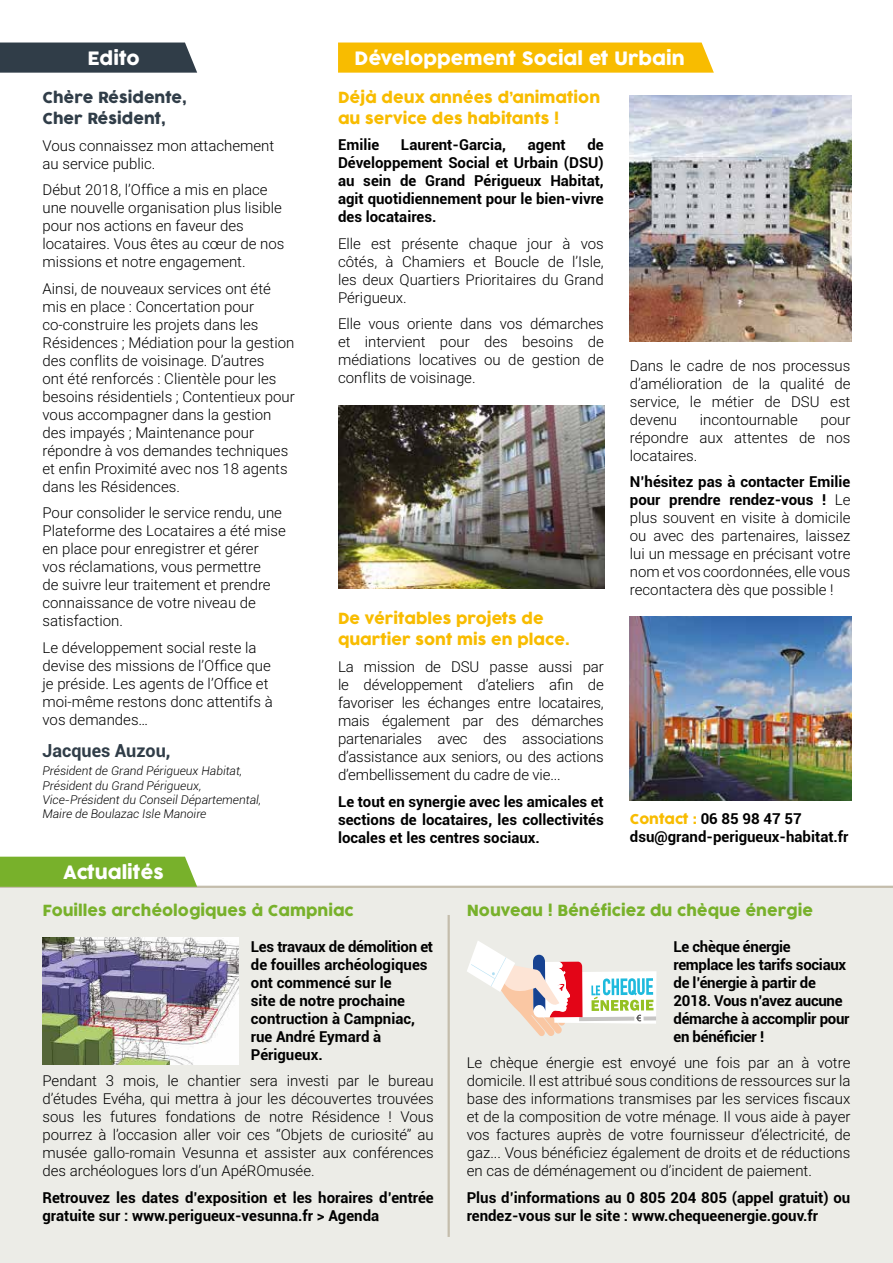
<style>
.page{position:relative;width:893px;height:1263px;background:#fff}
.page>*{position:absolute;margin:0;border:0;box-sizing:border-box;transform-origin:0 0}
.t1{font:18px "Cocogoose";color:#fff}
.t2{font:700 18px "Roboto";color:#303d48}
.t3{font:300 15px/18px "Roboto";color:#000;text-align:justify}
.t4{font:700 15px/18px "Roboto";color:#000}
.t5{font:700 15px/18px "Roboto";letter-spacing:-.02em;color:#000}
.t6{font:15px/21px "Cocogoose";color:#f8bc00}
.t7{font:15px "Cocogoose";color:#78b12b}
.t8{font:15px/21px "Cocogoose";color:#303d48}
.t9{font:italic 300 12px/14.4px "Roboto";color:#000}
.s1{font-weight:700}
.s2{font-family:"Cocogoose";font-weight:400;font-size:13.5px;color:#f8bc00}
</style>
<div class="page">
<div style="left:0;top:888px;width:893px;height:375px;background:#ecece7"></div>
<hr style="left:0;top:886px;width:893px;height:2px;background:#c4bdac">
<div style="left:0;top:43px;width:197px;height:30px;background:#303d48"></div>
<div style="left:338px;top:43px;width:376px;height:30px;background:#f8bc00"></div>
<div style="left:0;top:857px;width:197px;height:30px;background:#78b12b"></div>
<hr style="left:448px;top:915px;width:2px;height:322px;background:#c4bdac">
<img style="left:43px;top:937px;width:195px;height:127px">
<svg style="left:467px;top:941px;width:189px;height:95px"></svg>
<img style="left:630px;top:96px;width:221px;height:246px">
<img style="left:338px;top:405px;width:266px;height:184px">
<img style="left:630px;top:616px;width:221px;height:184px">
<p class="t1" style="left:87px;top:46px;width:54px">Edito</p>
<p class="t1" style="left:354px;top:46px;width:332px">Développement Social et Urbain</p>
<p class="t8" style="left:43px;top:87px;width:146px">Chère Résidente,<br>Cher Résident,</p>
<p class="t3" style="left:43px;top:136px;width:233px">Vous connaissez mon attachement au service public.</p>
<p class="t3" style="left:43px;top:180px;width:243px;text-align:left">Début 2018, l’Office a mis en place une nouvelle organisation plus lisible pour nos actions en faveur des locataires. Vous êtes au cœur de nos missions et notre engagement.</p>
<p class="t3" style="left:43px;top:279px;width:254px;text-align:left">Ainsi, de nouveaux services ont été mis en place : Concertation pour co-construire les projets dans les Résidences ; Médiation pour la gestion des conflits de voisinage. D’autres<br>ont été renforcés : Clientèle pour les besoins résidentiels ; Contentieux pour vous accompagner dans la gestion des impayés ; Maintenance pour répondre à vos demandes techniques et enfin Proximité avec nos 18 agents dans les Résidences.</p>
<p class="t3" style="left:43px;top:503px;width:245px;text-align:left">Pour consolider le service rendu, une<br>Plateforme des Locataires a été mise en place pour enregistrer et gérer<br>vos réclamations, vous permettre<br>de suivre leur traitement et prendre connaissance de votre niveau de satisfaction.</p>
<p class="t3" style="left:43px;top:638px;width:232px;text-align:left">Le développement social reste la devise des missions de l’Office que je préside. Les agents de l’Office et moi-même restons donc attentifs à vos demandes…</p>
<p class="t2" style="left:43px;top:737px;width:129px">Jacques Auzou,</p>
<p class="t9" style="left:43px;top:763px;width:220px">Président de Grand Périgueux Habitat, Président du Grand Périgueux, Vice-Président du Conseil Départemental, Maire de Boulazac Isle Manoire</p>
<p class="t1" style="left:63px;top:860px;width:102px">Actualités</p>
<p class="t6" style="left:338px;top:87px;width:264px">Déjà deux années d’animation au service des habitants !</p>
<p class="t4" style="left:338px;top:135px;width:43px">Emilie</p>
<p class="t4" style="left:401px;top:135px;width:106px">Laurent-Garcia,</p>
<p class="t4" style="left:528px;top:135px;width:40px">agent</p>
<p class="t4" style="left:338px;top:135px;width:267px;text-align:justify;text-indent:249px">de Développement Social et Urbain (DSU) au sein de Grand Périgueux Habitat, agit quotidiennement pour le bien-vivre des locataires.</p>
<p class="t3" style="left:338px;top:234px;width:267px">Elle est présente chaque jour à vos côtés, à Chamiers et Boucle de l’Isle, les deux Quartiers Prioritaires du Grand Périgueux.</p>
<p class="t3" style="left:338px;top:314px;width:267px">Elle vous oriente dans vos démarches et intervient pour des besoins de médiations locatives ou de gestion de conflits de voisinage.</p>
<p class="t6" style="left:338px;top:609px;width:233px">De véritables projets de quartier sont mis en place.</p>
<p class="t3" style="left:338px;top:657px;width:267px">La mission de DSU passe aussi par le développement d’ateliers afin de favoriser les échanges entre locataires, mais également par des démarches partenariales avec des associations d’assistance aux seniors, ou des actions d’embellissement du cadre de vie...</p>
<p class="t4" style="left:338px;top:791px;width:267px;text-align:justify">Le tout en synergie avec les amicales et sections de locataires, les collectivités locales et les centres sociaux.</p>
<p class="t3" style="left:630px;top:356px;width:222px">Dans le cadre de nos processus d’amélioration de la qualité de service, le métier de DSU est devenu</p>
<p class="t3" style="left:700px;top:410px;width:100px">incontournable</p>
<p class="t3" style="left:630px;top:410px;width:222px;text-indent:191px">pour répondre aux attentes de nos locataires.</p>
<p class="t3" style="left:630px;top:473px;width:222px"><span class="s1">N’hésitez pas à contacter Emilie pour prendre rendez-vous !</span> Le plus souvent en visite à domicile ou avec des partenaires, laissez lui un message en précisant votre nom et vos coordonnées, elle vous recontactera dès que possible !</p>
<p class="t4" style="left:630px;top:809px;width:220px"><span class="s2">Contact :</span> 06 85 98 47 57 dsu@grand-perigueux-habitat.fr</p>
<p class="t7" style="left:43px;top:900px;width:313px">Fouilles archéologiques à Campniac</p>
<p class="t7" style="left:467px;top:900px;width:348px">Nouveau ! Bénéficiez du chèque énergie</p>
<p class="t4" style="left:251px;top:937px;width:184px">Les travaux de démolition et de fouilles archéologiques ont commencé sur le<br>site de notre prochaine contruction à Campniac, rue André Eymard à<br>Périgueux.</p>
<p class="t3" style="left:43px;top:1071px;width:393px">Pendant 3 mois, le chantier sera investi par le bureau d’études Evéha, qui mettra à jour les découvertes trouvées sous les futures fondations de notre Résidence ! Vous pourrez à l’occasion aller voir ces ‘‘Objets de curiosité’’ au musée gallo-romain Vesunna et assister aux conférences des archéologues lors d’un ApéROmusée.</p>
<p class="t4" style="left:43px;top:1188px;width:393px">Retrouvez les dates d’exposition et les horaires d’entrée gratuite sur : www.perigueux-vesunna.fr &gt; Agenda</p>
<p class="t5" style="left:673px;top:937px;width:177px">Le chèque énergie remplace les tarifs sociaux de l’énergie à partir de<br>2018. Vous n’avez aucune démarche à accomplir pour en bénéficier !</p>
<p class="t3" style="left:467px;top:1053px;width:385px">Le chèque énergie est envoyé une fois par an à votre domicile. Il est attribué sous conditions de ressources sur la base des informations transmises par les services fiscaux et de la composition de votre ménage. Il vous aide à payer vos factures auprès de votre fournisseur d’électricité, de gaz... Vous bénéficiez également de droits et de réductions en cas de déménagement ou d’incident de paiement.</p>
<p class="t4" style="left:467px;top:1188px;width:385px">Plus d’informations au 0 805 204 805 (appel gratuit) ou rendez-vous sur le site : www.chequeenergie.gouv.fr</p>
</div>
